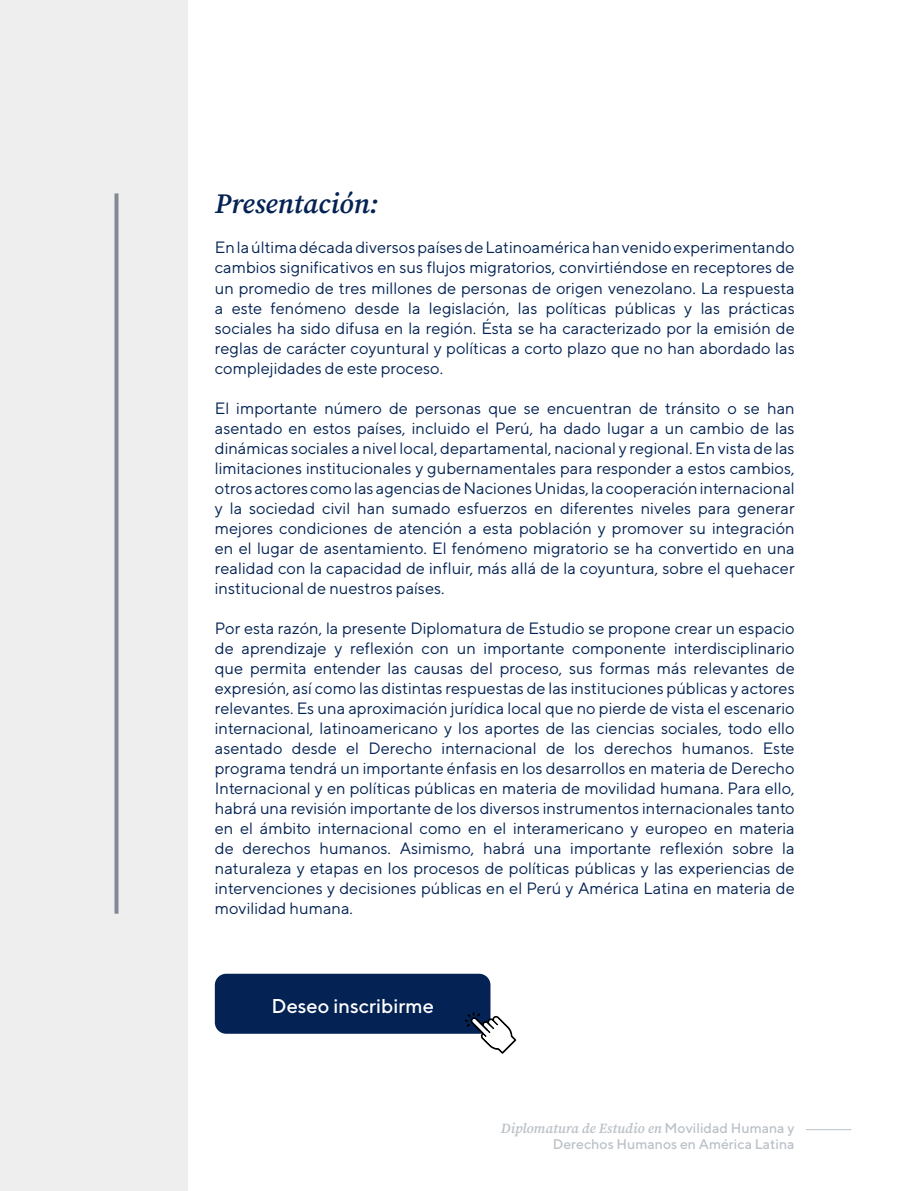
<style>
.page{position:relative;width:908px;height:1191px;background:#fff}
.page>*{position:absolute;margin:0;border:0;box-sizing:border-box;transform-origin:0 0}
.t1{font:italic 600 28px "Source Serif Pro";color:#042354}
.t2{font:500 20px "TT Norms";color:#fff}
.t3{font:16.4px/20px "TT Norms";color:#042354;text-align:justify}
.t4{font:italic 600 14px "Source Serif Pro";color:#bcc2c8}
.t5{font:500 14px "TT Norms";color:#bcc2c8}
.s1{font-family:"TT Norms";font-weight:500;font-style:normal}
</style>
<div class="page">
<div style="left:0;top:0;width:187px;height:1191px;background:#eee"></div>
<hr style="left:805px;top:1129px;width:45px;height:1px;background:#bcc2c8">
<svg style="left:114px;top:193px;width:4px;height:720px;background:#8d969f"></svg>
<div style="left:215px;top:973px;width:275px;height:60px;background:#042354;border-radius:11px"></div>
<svg style="left:464px;top:1012px;width:52px;height:42px"></svg>
<h1 class="t1" style="left:215px;top:185px;width:165px">Presentación:</h1>
<p class="t3" style="left:215px;top:237px;width:581px">En la última década diversos países de Latinoamérica han venido experimentando cambios significativos en sus flujos migratorios, convirtiéndose en receptores de un promedio de tres millones de personas de origen venezolano. La respuesta a este fenómeno desde la legislación, las políticas públicas y las prácticas sociales ha sido difusa en la región. Ésta se ha caracterizado por la emisión de reglas de carácter coyuntural y políticas a corto plazo que no han abordado las complejidades de este proceso.</p>
<p class="t3" style="left:215px;top:397px;width:581px">El importante número de personas que se encuentran de tránsito o se han asentado en estos países, incluido el Perú, ha dado lugar a un cambio de las dinámicas sociales a nivel local, departamental, nacional y regional. En vista de las limitaciones institucionales y gubernamentales para responder a estos cambios, otros actores como las agencias de Naciones Unidas, la cooperación internacional y la sociedad civil han sumado esfuerzos en diferentes niveles para generar mejores condiciones de atención a esta población y promover su integración en el lugar de asentamiento. El fenómeno migratorio se ha convertido en una realidad con la capacidad de influir, más allá de la coyuntura, sobre el quehacer institucional de nuestros países.</p>
<p class="t3" style="left:215px;top:617px;width:581px">Por esta razón, la presente Diplomatura de Estudio se propone crear un espacio de aprendizaje y reflexión con un importante componente interdisciplinario que permita entender las causas del proceso, sus formas más relevantes de expresión, así como las distintas respuestas de las instituciones públicas y actores relevantes. Es una aproximación jurídica local que no pierde de vista el escenario internacional, latinoamericano y los aportes de las ciencias sociales, todo ello asentado desde el Derecho internacional de los derechos humanos. Este programa tendrá un importante énfasis en los desarrollos en materia de Derecho Internacional y en políticas públicas en materia de movilidad humana. Para ello, habrá una revisión importante de los diversos instrumentos internacionales tanto en el ámbito internacional como en el interamericano y europeo en materia de derechos humanos. Asimismo, habrá una importante reflexión sobre la naturaleza y etapas en los procesos de políticas públicas y las experiencias de intervenciones y decisiones públicas en el Perú y América Latina en materia de movilidad humana.</p>
<p class="t2" style="left:271px;top:994px;width:164px">Deseo inscribirme</p>
<p class="t4" style="left:500px;top:1118px;width:295px">Diplomatura de Estudio en <span class="s1">Movilidad Humana y</span></p>
<p class="t5" style="left:552px;top:1135px;width:243px">Derechos Humanos en América Latina</p>
</div>
